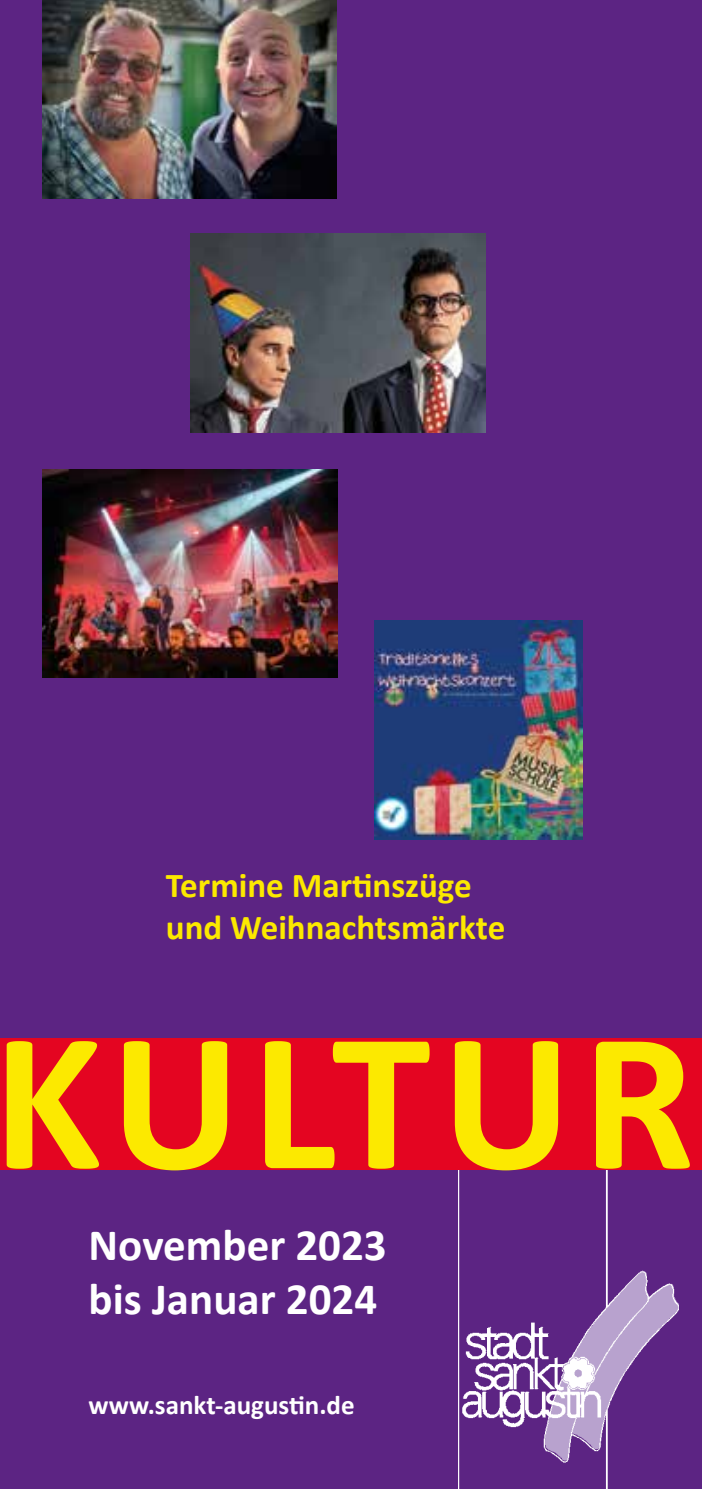
<style>
.page{position:relative;width:702px;height:1489px;background:#fff}
.page>*{position:absolute;margin:0;border:0;box-sizing:border-box;transform-origin:0 0}
.t1{font:700 200px "Calibri";letter-spacing:.05em;color:#fce900}
.t2{font:700 45px/54px "Calibri";color:#fff}
.t3{font:700 35px/42px "Calibri";color:#fce900}
.t4{font:700 27px "Calibri";color:#fff}
</style>
<div class="page">
<div style="left:0;top:0;width:702px;height:1488px;background:#5c2483"></div>
<img style="left:458px;top:1169px;width:220px;height:319px">
<div style="left:0;top:1038px;width:702px;height:131px;background:#e40521"></div>
<img style="left:190px;top:234px;width:295px;height:198px">
<img style="left:43px;top:469px;width:294px;height:208px">
<img style="left:43px;top:0;width:294px;height:198px">
<img style="left:375px;top:620px;width:207px;height:219px">
<p class="t3" style="left:166px;top:863px;width:341px">Termine Martinszüge und Weihnachtsmärkte</p>
<h1 class="t1" style="left:-7px;top:960px;width:703px">KULTUR</h1>
<p class="t2" style="left:89px;top:1217px;width:299px">November 2023 bis Januar 2024</p>
<p class="t4" style="left:89px;top:1385px;width:267px">www.sankt-augustin.de</p>
</div>
